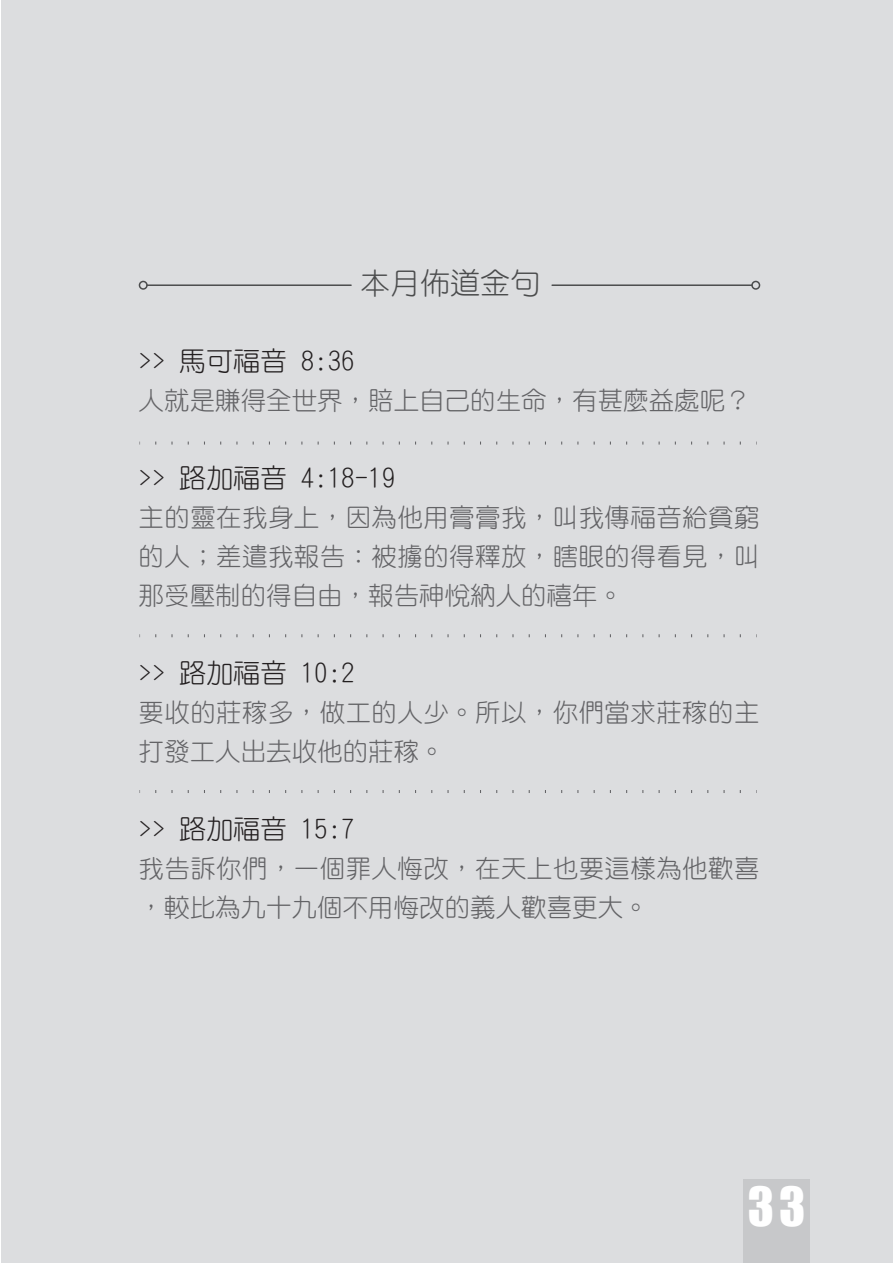
<style>
.page{position:relative;width:893px;height:1263px;background:#fff}
.page>*{position:absolute;margin:0;border:0;box-sizing:border-box;transform-origin:0 0}
.t1{font:49.5px "Impact";color:#fff}
.t2{font:30px "DF Yuan Lt HK BF";color:#4b4c4d}
.t3{font:27px "DF Yuan Lt HK BF";color:#231f20}
.t4{font:25.5px/39px "DF Yuan Lt HK BF";letter-spacing:.015em;color:#636366}
</style>
<div class="page">
<div style="left:1px;top:0;width:892px;height:1263px;background:#dcdddf"></div>
<svg style="left:155px;top:790px;width:586px;height:3px"></svg>
<div style="left:743px;top:1179px;width:66px;height:84px;background:#c7c8ca"></div>
<svg style="left:155px;top:442px;width:586px;height:3px"></svg>
<svg style="left:155px;top:634px;width:586px;height:3px"></svg>
<hr style="left:147px;top:284px;width:204px;height:2px;background:#4b4c4d">
<div style="left:139px;top:281px;width:9px;height:9px;border:2px solid #4b4c4d;border-radius:50%"></div>
<hr style="left:552px;top:284px;width:200px;height:2px;background:#4b4c4d">
<div style="left:751px;top:281px;width:9px;height:9px;border:2px solid #4b4c4d;border-radius:50%"></div>
<p class="t2" style="left:360px;top:268px;width:182px">本月佈道金句</p>
<p class="t3" style="left:139px;top:347px;width:218px">&gt;&gt; 馬可福音 8:36</p>
<p class="t4" style="left:139px;top:381px;width:614px">人就是賺得全世界，賠上自己的生命，有甚麼益處呢？</p>
<p class="t3" style="left:139px;top:464px;width:258px">&gt;&gt; 路加福音 4:18-19</p>
<p class="t4" style="left:139px;top:498px;width:622px;text-align:justify">主的靈在我身上，因為他用膏膏我，叫我傳福音給貧窮的人；差遣我報告：被擄的得釋放，瞎眼的得看見，叫那受壓制的得自由，報告神悅納人的禧年。</p>
<p class="t3" style="left:139px;top:659px;width:218px">&gt;&gt; 路加福音 10:2</p>
<p class="t4" style="left:139px;top:693px;width:622px">要收的莊稼多，做工的人少。所以，你們當求莊稼的主打發工人出去收他的莊稼。</p>
<p class="t3" style="left:139px;top:815px;width:218px">&gt;&gt; 路加福音 15:7</p>
<p class="t4" style="left:139px;top:849px;width:622px">我告訴你們，一個罪人悔改，在天上也要這樣為他歡喜，較比為九十九個不用悔改的義人歡喜更大。</p>
<h1 class="t1" style="left:748px;top:1168px;width:59px">3 34</h1>
</div>
